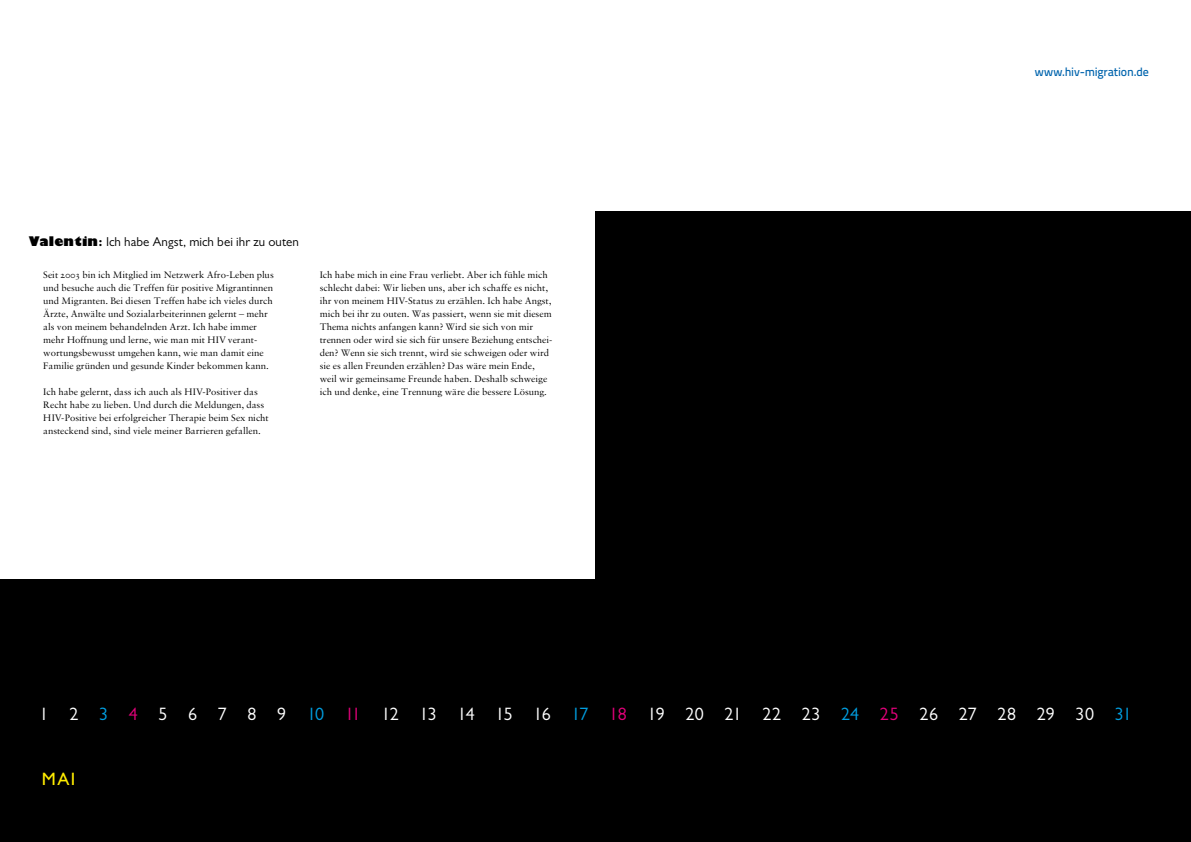
<style>
.page{position:relative;width:1191px;height:842px;background:#fff}
.page>*{position:absolute;margin:0;border:0;box-sizing:border-box;transform-origin:0 0}
.t1{font:18px "Gill Sans";letter-spacing:-.03em;color:#fff}
.t2{font:18px "M Gill Sans";color:#ffed00}
.t3{font:13px "Gill Sans";letter-spacing:.005em;color:#000}
.t4{font:12px "Titillium Text 25 L 600 wt";letter-spacing:-.015em;color:#0064ad}
.t5{font:10px/13px "Sabon";color:#000}
.s1{font-weight:800}
.s2{font-family:"M Gill Sans";font-weight:700}
.s3{font-family:"M Sabon OF"}
.s4{color:#009ee0}
.s5{color:#e2007a}
</style>
<div class="page">
<div style="left:0;top:579px;width:1191px;height:263px;background:#000"></div>
<div style="left:595px;top:211px;width:596px;height:372px;background:#000"></div>
<h2 class="t3" style="left:29px;top:234px;width:271px"><span class="s1">Valentin</span><span class="s2">:</span> Ich habe Angst, mich bei ihr zu outen</h2>
<p class="t5" style="left:43px;top:268px;width:232px">Seit <span class="s3">2003</span> bin ich Mitglied im Netzwerk Afro-Leben plus und besuche auch die Treffen für positive Migrantinnen und Migranten. Bei diesen Treffen habe ich vieles durch Ärzte, Anwälte und Sozialarbeiterinnen gelernt – mehr als von meinem behandelnden Arzt. Ich habe immer mehr Hoffnung und lerne, wie man mit HIV verant&shy;wortungsbewusst umgehen kann, wie man damit eine Familie gründen und gesunde Kinder bekommen kann.</p>
<p class="t5" style="left:43px;top:385px;width:227px">Ich habe gelernt, dass ich auch als HIV-Positiver das Recht habe zu lieben. Und durch die Meldungen, dass HIV-Positive bei erfolgreicher Therapie beim Sex nicht ansteckend sind, sind viele meiner Barrieren gefallen.</p>
<p class="t5" style="left:320px;top:268px;width:234px">Ich habe mich in eine Frau verliebt. Aber ich fühle mich schlecht dabei: Wir lieben uns, aber ich schaffe es nicht, ihr von meinem HIV-Status zu erzählen. Ich habe Angst, mich bei ihr zu outen. Was passiert, wenn sie mit diesem Thema nichts anfangen kann? Wird sie sich von mir trennen oder wird sie sich für unsere Beziehung entschei&shy;den? Wenn sie sich trennt, wird sie schweigen oder wird sie es allen Freunden erzählen? Das wäre mein Ende, weil wir gemeinsame Freunde haben. Deshalb schweige ich und denke, eine Trennung wäre die bessere Lösung.</p>
<p class="t4" style="left:1034px;top:62px;width:116px">www.hiv-migration.de</p>
<h1 class="t1" style="left:40px;top:703px;width:1093px">1 2 <span class="s4">3</span> <span class="s5">4</span> 5 6 7 8 9 <span class="s4">10</span> <span class="s5">11</span> 12 13 14 15 16 <span class="s4">17</span> <span class="s5">18</span> 19 20 21 22 23 <span class="s4">24</span> <span class="s5">25</span> 26 27 28 29 30 <span class="s4">31</span></h1>
<h1 class="t2" style="left:42px;top:769px;width:35px">MAI</h1>
</div>
